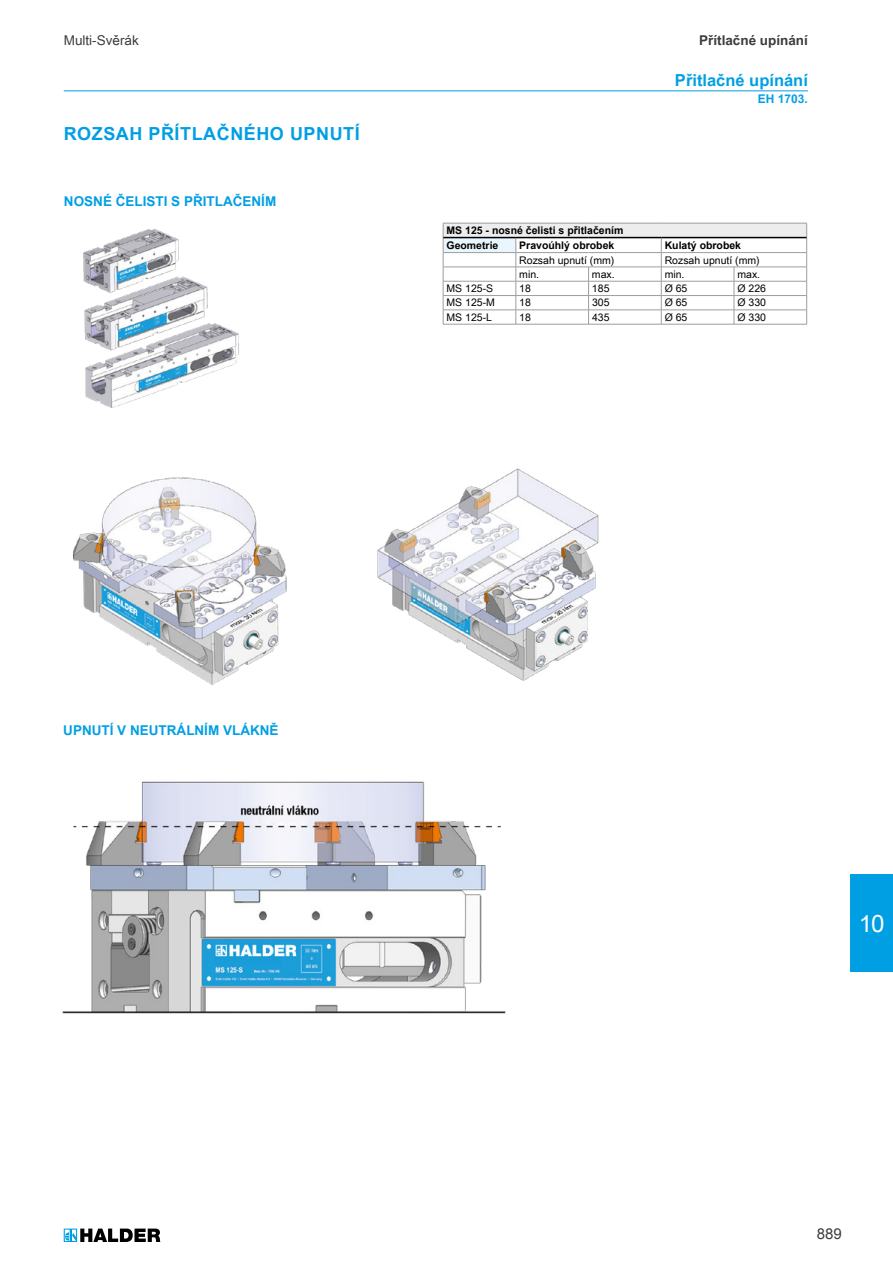
<style>
.page{position:relative;width:893px;height:1263px;background:#fff}
.page>*{position:absolute;margin:0;border:0;box-sizing:border-box;transform-origin:0 0}
.t1{font:24px "Arial Unicode MS";color:#fff}
.t2{font:700 18px "Arial Unicode MS";letter-spacing:.03em;color:#009fe3}
.t3{font:700 16.5px "Arial Unicode MS";color:#009fe3}
.t4{font:15px "Arial Unicode MS";color:#3c3c3b}
.t5{font:700 13.5px "Arial Unicode MS";color:#009fe3}
.t6{font:700 13.5px "Arial Unicode MS";color:#3c3c3b}
.t7{font:13.5px "Arial Unicode MS";color:#3c3c3b}
.t8{font:700 12px "Arial Unicode MS";color:#009fe3}
.t9{font:10.5px "Arial Unicode MS";color:#000}
.t10{font:700 10.5px "Arial";color:#000}
.t11{font:700 10.5px "Arial Unicode MS";color:#000}
.s1{font-family:"Arial Unicode MS"}
</style>
<div class="page">
<img style="left:73px;top:468px;width:526px;height:217px">
<img style="left:83px;top:229px;width:156px;height:179px">
<hr style="left:64px;top:90px;width:744px;height:1px;background:#009fe3">
<div style="left:443px;top:223px;width:364px;height:15px;background:#ededed"></div>
<div style="left:443px;top:238px;width:73px;height:15px;background:#eaf6fe"></div>
<hr style="left:443px;top:223px;width:73px;height:1px;background:#9d9d9c">
<hr style="left:516px;top:223px;width:73px;height:1px;background:#9d9d9c">
<hr style="left:589px;top:223px;width:72px;height:1px;background:#9d9d9c">
<hr style="left:661px;top:223px;width:73px;height:1px;background:#9d9d9c">
<hr style="left:734px;top:223px;width:73px;height:1px;background:#9d9d9c">
<hr style="left:443px;top:252px;width:73px;height:1px;background:#9d9d9c">
<hr style="left:516px;top:252px;width:73px;height:1px;background:#9d9d9c">
<hr style="left:589px;top:252px;width:72px;height:1px;background:#9d9d9c">
<hr style="left:661px;top:252px;width:73px;height:1px;background:#9d9d9c">
<hr style="left:734px;top:252px;width:73px;height:1px;background:#9d9d9c">
<hr style="left:443px;top:267px;width:73px;height:1px;background:#9d9d9c">
<hr style="left:516px;top:267px;width:73px;height:1px;background:#9d9d9c">
<hr style="left:589px;top:267px;width:72px;height:1px;background:#9d9d9c">
<hr style="left:661px;top:267px;width:73px;height:1px;background:#9d9d9c">
<hr style="left:734px;top:267px;width:73px;height:1px;background:#9d9d9c">
<hr style="left:443px;top:281px;width:73px;height:1px;background:#9d9d9c">
<hr style="left:516px;top:281px;width:73px;height:1px;background:#9d9d9c">
<hr style="left:589px;top:281px;width:72px;height:1px;background:#9d9d9c">
<hr style="left:661px;top:281px;width:73px;height:1px;background:#9d9d9c">
<hr style="left:734px;top:281px;width:73px;height:1px;background:#9d9d9c">
<hr style="left:443px;top:295px;width:73px;height:1px;background:#9d9d9c">
<hr style="left:516px;top:295px;width:73px;height:1px;background:#9d9d9c">
<hr style="left:589px;top:295px;width:72px;height:1px;background:#9d9d9c">
<hr style="left:661px;top:295px;width:73px;height:1px;background:#9d9d9c">
<hr style="left:734px;top:295px;width:73px;height:1px;background:#9d9d9c">
<hr style="left:443px;top:310px;width:73px;height:1px;background:#9d9d9c">
<svg style="left:443px;top:223px;width:1px;height:101px"></svg>
<hr style="left:516px;top:310px;width:73px;height:1px;background:#9d9d9c">
<svg style="left:516px;top:238px;width:1px;height:86px"></svg>
<hr style="left:589px;top:310px;width:72px;height:1px;background:#9d9d9c">
<svg style="left:588px;top:268px;width:1px;height:56px"></svg>
<hr style="left:661px;top:310px;width:73px;height:1px;background:#9d9d9c">
<svg style="left:661px;top:238px;width:1px;height:86px"></svg>
<hr style="left:734px;top:310px;width:73px;height:1px;background:#9d9d9c">
<svg style="left:734px;top:267px;width:1px;height:57px"></svg>
<svg style="left:806px;top:223px;width:1px;height:101px"></svg>
<hr style="left:443px;top:324px;width:73px;height:1px;background:#9d9d9c">
<hr style="left:516px;top:324px;width:73px;height:1px;background:#9d9d9c">
<hr style="left:589px;top:324px;width:72px;height:1px;background:#9d9d9c">
<hr style="left:661px;top:324px;width:73px;height:1px;background:#9d9d9c">
<hr style="left:734px;top:324px;width:73px;height:1px;background:#9d9d9c">
<hr style="left:443px;top:237px;width:73px;height:1px;background:#000">
<hr style="left:516px;top:237px;width:73px;height:1px;background:#000">
<hr style="left:589px;top:237px;width:72px;height:1px;background:#000">
<hr style="left:661px;top:237px;width:73px;height:1px;background:#000">
<hr style="left:734px;top:237px;width:72px;height:1px;background:#000">
<img style="left:62px;top:781px;width:444px;height:233px">
<svg style="left:64px;top:1228px;width:96px;height:14px"></svg>
<div style="left:850px;top:874px;width:43px;height:97px;background:#009fe3"></div>
<p class="t7" style="left:64px;top:30px;width:77px">Multi-Svěrák</p>
<p class="t6" style="left:699px;top:30px;width:110px">Přítlačné upínání</p>
<h2 class="t2" style="left:64px;top:121px;width:297px">ROZSAH PŘÍTLAČNÉHO UPNUTÍ</h2>
<p class="t5" style="left:64px;top:192px;width:214px">NOSNÉ ČELISTI S PŘITLAČENÍM</p>
<h3 class="t3" style="left:675px;top:68px;width:134px">Přitlačné upínání</h3>
<p class="t8" style="left:758px;top:90px;width:52px">EH 1703.</p>
<p class="t10" style="left:447px;top:224px;width:178px"><span class="s1">MS 125 -</span> nosné čelisti s přitlačením</p>
<p class="t11" style="left:447px;top:238px;width:53px">Geometrie</p>
<p class="t10" style="left:519px;top:239px;width:97px">Pravoúhlý obrobek</p>
<p class="t10" style="left:665px;top:239px;width:78px">Kulatý obrobek</p>
<p class="t9" style="left:519px;top:252px;width:97px">Rozsah upnutí (mm)</p>
<p class="t9" style="left:665px;top:252px;width:97px">Rozsah upnutí (mm)</p>
<p class="t9" style="left:519px;top:266px;width:21px">min.</p>
<p class="t9" style="left:592px;top:266px;width:24px">max.</p>
<p class="t9" style="left:665px;top:266px;width:21px">min.</p>
<p class="t9" style="left:737px;top:266px;width:24px">max.</p>
<p class="t9" style="left:447px;top:281px;width:48px">MS 125-S</p>
<p class="t9" style="left:519px;top:281px;width:13px">18</p>
<p class="t9" style="left:592px;top:281px;width:19px">185</p>
<p class="t9" style="left:665px;top:281px;width:24px">Ø 65</p>
<p class="t9" style="left:737px;top:281px;width:30px">Ø 226</p>
<p class="t9" style="left:447px;top:295px;width:50px">MS 125-M</p>
<p class="t9" style="left:519px;top:295px;width:13px">18</p>
<p class="t9" style="left:592px;top:295px;width:19px">305</p>
<p class="t9" style="left:665px;top:295px;width:24px">Ø 65</p>
<p class="t9" style="left:737px;top:295px;width:30px">Ø 330</p>
<p class="t9" style="left:447px;top:309px;width:47px">MS 125-L</p>
<p class="t9" style="left:519px;top:309px;width:13px">18</p>
<p class="t9" style="left:592px;top:309px;width:19px">435</p>
<p class="t9" style="left:665px;top:309px;width:24px">Ø 65</p>
<p class="t9" style="left:737px;top:309px;width:30px">Ø 330</p>
<p class="t5" style="left:63px;top:720px;width:217px">UPNUTÍ V NEUTRÁLNÍM VLÁKNĚ</p>
<h1 class="t1" style="left:859px;top:906px;width:27px">10</h1>
<h3 class="t4" style="left:817px;top:1223px;width:27px">889</h3>
</div>
